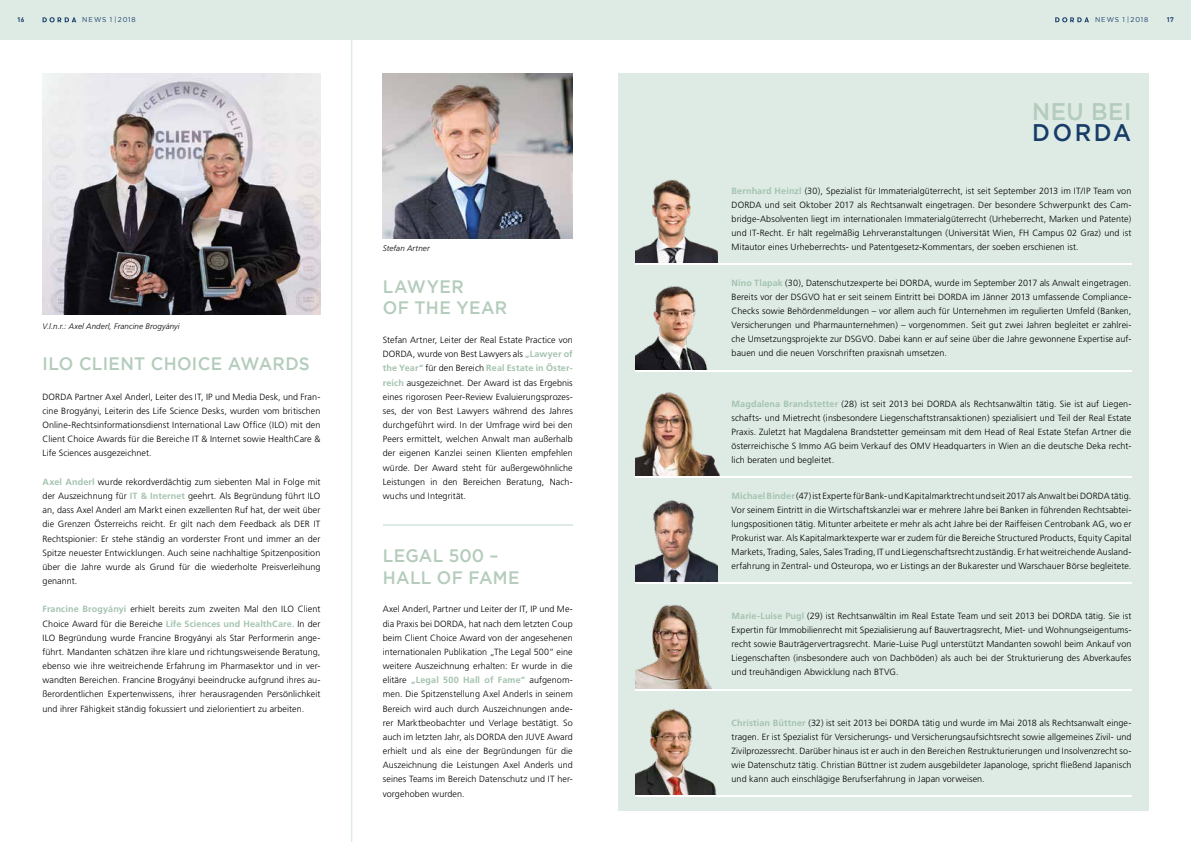
<style>
.page{position:relative;width:1191px;height:842px;background:#fff}
.page>*{position:absolute;margin:0;border:0;box-sizing:border-box;transform-origin:0 0}
.t1{font:500 24px "Gotham";letter-spacing:.025em;color:#b4ccbc;scale:.95 1}
.t2{font:500 24px "Gotham";letter-spacing:.115em;color:#173c68;scale:.95 1}
.t3{font:500 18px/21.3px "Gotham";letter-spacing:.015em;color:#b4ccbc;scale:.95 1}
.t4{font:300 9px/14.2px "Frutiger";letter-spacing:.01em;color:#000;text-align:justify}
.t5{font:italic 300 8px "Frutiger LT Std";letter-spacing:.01em;color:#000}
.t6{font:7px "Gotham";letter-spacing:.135em;color:#173c68;scale:.95 1}
.t7{font:700 6.8px "Bechtle DIN";color:#173c68}
.s1{font-weight:700;color:#a3c2ae}
</style>
<div class="page">
<div style="left:0;top:0;width:1191px;height:40px;background:#deebe5"></div>
<svg style="left:43px;top:17px;width:33px;height:5px"></svg>
<svg style="left:1055px;top:17px;width:34px;height:5px"></svg>
<hr style="left:351px;top:40px;width:1px;height:802px;background:#deebe5">
<img style="left:43px;top:74px;width:277px;height:241px">
<img style="left:383px;top:74px;width:190px;height:164px">
<hr style="left:383px;top:524px;width:190px;height:2px;background:#deebe5">
<div style="left:618px;top:74px;width:530px;height:737px;background:#deebe5"></div>
<img style="left:635px;top:179px;width:82px;height:85px">
<img style="left:635px;top:286px;width:73px;height:84px">
<img style="left:635px;top:500px;width:82px;height:83px">
<img style="left:635px;top:392px;width:85px;height:84px">
<img style="left:635px;top:604px;width:77px;height:85px">
<img style="left:635px;top:708px;width:82px;height:87px">
<hr style="left:635px;top:370px;width:496px;height:1px;background:#fff">
<hr style="left:635px;top:476px;width:496px;height:2px;background:#fff">
<hr style="left:635px;top:583px;width:496px;height:1px;background:#fff">
<hr style="left:635px;top:689px;width:496px;height:1px;background:#fff">
<hr style="left:635px;top:264px;width:496px;height:1px;background:#fff">
<hr style="left:635px;top:795px;width:496px;height:2px;background:#fff">
<p class="t7" style="left:17px;top:14px;width:9px">16</p>
<p class="t6" style="left:82px;top:16px;width:58px">NEWS 1 |2018</p>
<p class="t6" style="left:1095px;top:16px;width:58px">NEWS 1 |2018</p>
<p class="t7" style="left:1166px;top:14px;width:9px">17</p>
<p class="t5" style="left:43px;top:321px;width:139px">V.l.n.r.: Axel Anderl, Francine Brogyányi</p>
<h2 class="t3" style="left:43px;top:352px;width:283px">ILO CLIENT CHOICE AWARDS</h2>
<p class="t4" style="left:43px;top:389px;width:279px">DORDA Partner Axel Anderl, Leiter des IT, IP und Media Desk, und Fran&shy;cine Brogyányi, Leiterin des Life Science Desks, wurden vom britischen Online-Rechtsinformationsdienst International Law Office (ILO) mit den Client Choice Awards für die Bereiche IT &amp; Internet sowie HealthCare &amp; Life Sciences ausgezeichnet.</p>
<p class="t4" style="left:43px;top:475px;width:279px"><span class="s1">Axel Anderl</span> wurde rekordverdächtig zum siebenten Mal in Folge mit der Auszeichnung für <span class="s1">IT &amp; Internet</span> geehrt. Als Begründung führt ILO an, dass Axel Anderl am Markt einen exzellenten Ruf hat, der weit über die Grenzen Österreichs reicht. Er gilt nach dem Feedback als DER IT Rechtspionier: Er stehe ständig an vorderster Front und immer an der Spitze neuester Entwicklungen. Auch seine nachhaltige Spitzenposition über die Jahre wurde als Grund für die wiederholte Preisverleihung genannt.</p>
<p class="t4" style="left:43px;top:602px;width:279px"><span class="s1">Francine Brogyányi</span> erhielt bereits zum zweiten Mal den ILO Client Choice Award für die Bereiche <span class="s1">Life Sciences und HealthCare.</span> In der ILO Begründung wurde Francine Brogyányi als Star Performerin ange&shy;führt. Mandanten schätzen ihre klare und richtungsweisende Beratung, ebenso wie ihre weitreichende Erfahrung im Pharmasektor und in ver&shy;wandten Bereichen. Francine Brogyányi beeindrucke aufgrund ihres au&shy;ßerordentlichen Expertenwissens, ihrer herausragenden Persönlichkeit und ihrer Fähigkeit ständig fokussiert und zielorientiert zu arbeiten.</p>
<p class="t5" style="left:383px;top:244px;width:48px">Stefan Artner</p>
<h2 class="t3" style="left:383px;top:276px;width:132px">LAWYER<br>OF THE YEAR</h2>
<p class="t4" style="left:383px;top:333px;width:191px">Stefan Artner, Leiter der Real Estate Practice von DORDA, wurde von Best Lawyers als <span class="s1">„Lawyer of the Year“</span> für den Bereich <span class="s1">Real Estate in Öster&shy;reich</span> ausgezeichnet. Der Award ist das Ergebnis eines rigorosen Peer-Review Evaluierungsprozes&shy;ses, der von Best Lawyers während des Jahres durchgeführt wird. In der Umfrage wird bei den Peers ermittelt, welchen Anwalt man außerhalb der eigenen Kanzlei seinen Klienten empfehlen würde. Der Award steht für außergewöhnliche Leistungen in den Bereichen Beratung, Nach&shy;wuchs und Integrität.</p>
<h2 class="t3" style="left:383px;top:545px;width:145px">LEGAL 500 –<br>HALL OF FAME</h2>
<p class="t4" style="left:383px;top:602px;width:191px">Axel Anderl, Partner und Leiter der IT, IP und Me&shy;dia Praxis bei DORDA, hat nach dem letzten Coup beim Client Choice Award von der angesehenen internationalen Publikation „The Legal 500“ eine weitere Auszeichnung erhalten: Er wurde in die elitäre <span class="s1">„Legal 500 Hall of Fame“</span> aufgenom&shy;men. Die Spitzenstellung Axel Anderls in seinem Bereich wird auch durch Auszeichnungen ande&shy;rer Marktbeobachter und Verlage bestätigt. So auch im letzten Jahr, als DORDA den JUVE Award erhielt und als eine der Begründungen für die Auszeichnung die Leistungen Axel Anderls und seines Teams im Bereich Datenschutz und IT her&shy;vorgehoben wurden.</p>
<h1 class="t1" style="left:1032px;top:97px;width:106px">NEU BEI</h1>
<h1 class="t2" style="left:1032px;top:119px;width:106px">DORDA</h1>
<p class="t4" style="left:731px;top:184px;width:401px"><span class="s1">Bernhard Heinzl</span> (30), Spezialist für Immaterialgüterrecht, ist seit September 2013 im IT/IP Team von DORDA und seit Oktober 2017 als Rechtsanwalt eingetragen. Der besondere Schwerpunkt des Cam&shy;bridge-Absolventen liegt im internationalen Immaterialgüterrecht (Urheberrecht, Marken und Patente) und IT-Recht. Er hält regelmäßig Lehrveranstaltungen (Universität Wien, FH Campus 02 Graz) und ist Mitautor eines Urheberrechts- und Patentgesetz-Kommentars, der soeben erschienen ist.</p>
<p class="t4" style="left:731px;top:276px;width:401px"><span class="s1">Nino Tlapak</span> (30), Datenschutzexperte bei DORDA, wurde im September 2017 als Anwalt eingetragen.<br>Bereits vor der DSGVO hat er seit seinem Eintritt bei DORDA im Jänner 2013 umfassende Compliance-Checks sowie Behördenmeldungen – vor allem auch für Unternehmen im regulierten Umfeld (Banken, Versicherungen und Pharmaunternehmen) – vorgenommen. Seit gut zwei Jahren begleitet er zahlrei&shy;che Umsetzungsprojekte zur DSGVO. Dabei kann er auf seine über die Jahre gewonnene Expertise auf&shy;bauen und die neuen Vorschriften praxisnah umsetzen.</p>
<p class="t4" style="left:731px;top:397px;width:401px"><span class="s1">Magdalena Brandstetter</span> (28) ist seit 2013 bei DORDA als Rechtsanwältin tätig. Sie ist auf Liegen&shy;schafts- und Mietrecht (insbesondere Liegenschaftstransaktionen) spezialisiert und Teil der Real Estate Praxis. Zuletzt hat Magdalena Brandstetter gemeinsam mit dem Head of Real Estate Stefan Artner die österreichische S Immo AG beim Verkauf des OMV Headquarters in Wien an die deutsche Deka recht&shy;lich beraten und begleitet.</p>
<p class="t4" style="left:731px;top:489px;width:401px"><span class="s1">Michael Binder</span> (47) ist Experte für Bank- und Kapitalmarktrecht und seit 2017 als Anwalt bei DORDA tätig.<br>Vor seinem Eintritt in die Wirtschaftskanzlei war er mehrere Jahre bei Banken in führenden Rechtsabtei&shy;lungspositionen tätig. Mitunter arbeitete er mehr als acht Jahre bei der Raiffeisen Centrobank AG, wo er Prokurist war. Als Kapitalmarktexperte war er zudem für die Bereiche Structured Products, Equity Capital Markets, Trading, Sales, Sales Trading, IT und Liegenschaftsrecht zuständig. Er hat weitreichende Ausland&shy;erfahrung in Zentral- und Osteuropa, wo er Listings an der Bukarester und Warschauer Börse begleitete.</p>
<p class="t4" style="left:731px;top:609px;width:401px"><span class="s1">Marie-Luise Pugl</span> (29) ist Rechtsanwältin im Real Estate Team und seit 2013 bei DORDA tätig. Sie ist Expertin für Immobilienrecht mit Spezialisierung auf Bauvertragsrecht, Miet- und Wohnungseigentums&shy;recht sowie Bauträgervertragsrecht. Marie-Luise Pugl unterstützt Mandanten sowohl beim Ankauf von Liegenschaften (insbesondere auch von Dachböden) als auch bei der Strukturierung des Abverkaufes und treuhändigen Abwicklung nach BTVG.</p>
<p class="t4" style="left:731px;top:716px;width:401px"><span class="s1">Christian Büttner</span> (32) ist seit 2013 bei DORDA tätig und wurde im Mai 2018 als Rechtsanwalt einge&shy;tragen. Er ist Spezialist für Versicherungs- und Versicherungsaufsichtsrecht sowie allgemeines Zivil- und Zivilprozessrecht. Darüber hinaus ist er auch in den Bereichen Restrukturierungen und Insolvenzrecht so&shy;wie Datenschutz tätig. Christian Büttner ist zudem ausgebildeter Japanologe, spricht fließend Japanisch und kann auch einschlägige Berufserfahrung in Japan vorweisen.</p>
</div>
